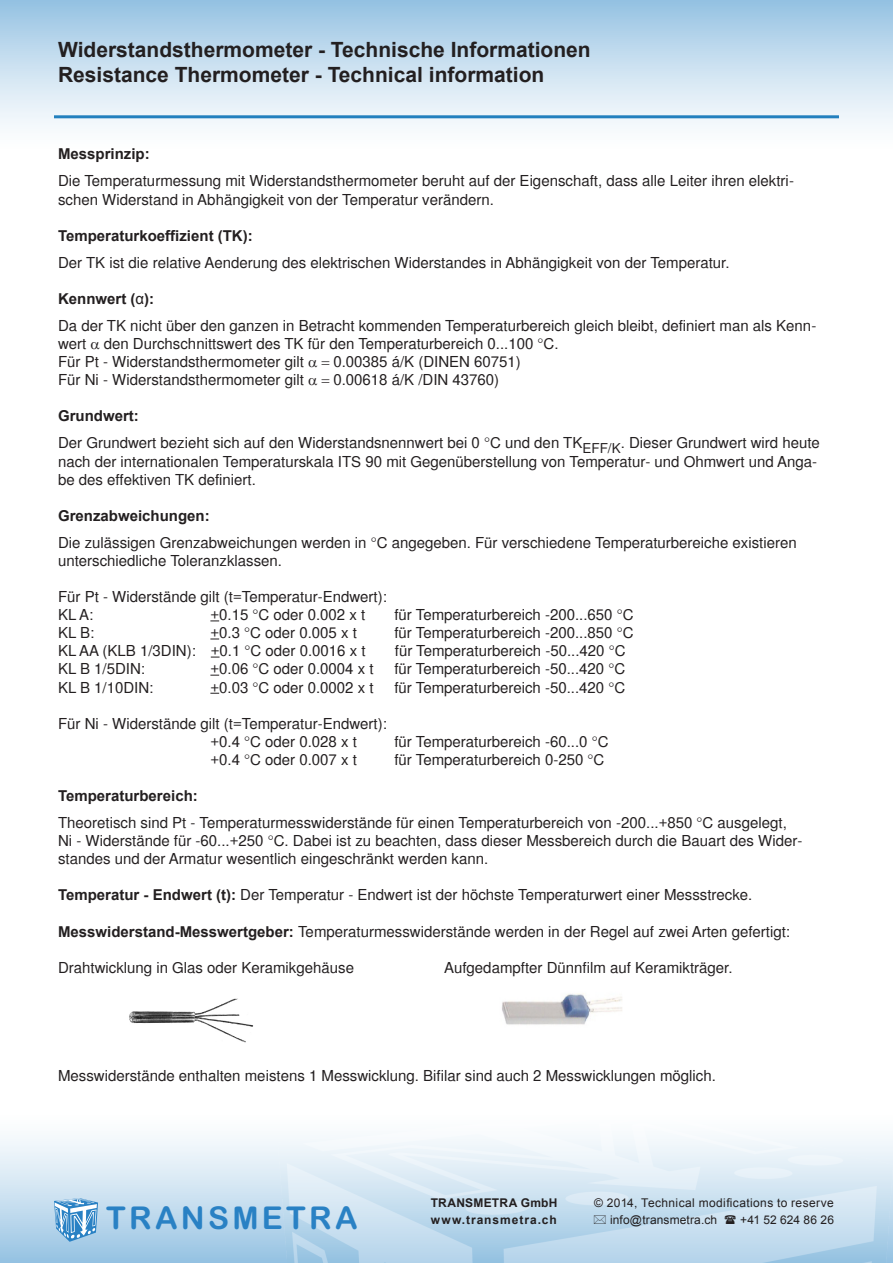
<style>
.page{position:relative;width:893px;height:1263px;background:#fff}
.page>*{position:absolute;margin:0;border:0;box-sizing:border-box;transform-origin:0 0}
.t1{font:31.5px "Arial Rounded MT Bold";letter-spacing:.105em;color:#2981c4}
.t2{font:700 21px "Arial";color:#231f20}
.t3{font:15px/18px "Helvetica";color:#231f20}
.t4{font:700 15px "Arial";color:#231f20}
.t5{font:12px "Arial";letter-spacing:.025em;color:#231f20}
.t6{font:700 12px "Arial";letter-spacing:.065em;color:#231f20}
.t7{font:700 12px "Arial";letter-spacing:.02em;color:#231f20}
.t8{font:12px "Arial";letter-spacing:.005em;color:#231f20}
.s1{font-weight:400}
.s2{font-family:"Arial";font-weight:700}
</style>
<div class="page">
<div style="left:0;top:1093px;width:893px;height:170px;background:linear-gradient(to bottom,#fff,#9dc6e4)"></div>
<img style="left:278px;top:1103px;width:615px;height:160px">
<div style="left:0;top:0;width:893px;height:170px;background:linear-gradient(to bottom,#9cc6e4,#fff)"></div>
<svg style="left:54px;top:1198px;width:44px;height:44px;background:#85b7dd"></svg>
<hr style="left:54px;top:115px;width:785px;height:3px;background:#2380be">
<img style="left:129px;top:999px;width:125px;height:44px">
<img style="left:502px;top:993px;width:120px;height:32px">
<svg style="left:594px;top:1215px;width:12px;height:9px"></svg>
<svg style="left:725px;top:1215px;width:11px;height:9px"></svg>
<p class="t2" style="left:58px;top:35px;width:534px">Widerstandsthermometer - Technische Informationen</p>
<p class="t2" style="left:58px;top:60px;width:488px">Resistance Thermometer - Technical information</p>
<p class="t4" style="left:58px;top:144px;width:93px">Messprinzip:</p>
<p class="t3" style="left:58px;top:172px;width:737px">Die Temperaturmessung mit Widerstandsthermometer beruht auf der Eigenschaft, dass alle Leiter ihren elektri&shy;schen Widerstand in Abhängigkeit von der Temperatur verändern.</p>
<p class="t4" style="left:58px;top:225px;width:196px">Temperaturkoeffizient (TK):</p>
<p class="t3" style="left:58px;top:253px;width:673px">Der TK ist die relative Aenderung des elektrischen Widerstandes in Abhängigkeit von der Temperatur.</p>
<p class="t4" style="left:58px;top:289px;width:98px">Kennwert (<span class="s1">α</span>):</p>
<p class="t3" style="left:58px;top:317px;width:760px">Da der TK nicht über den ganzen in Betracht kommenden Temperaturbereich gleich bleibt, definiert man als Kenn&shy;wert den Durchschnittswert des TK für den Temperaturbereich 0...100 °C.</p>
<p class="t3" style="left:58px;top:353px;width:247px">Für Pt - Widerstandsthermometer gilt</p>
<p class="t3" style="left:333px;top:353px;width:189px">0.00385 á/K (DINEN 60751)</p>
<p class="t3" style="left:58px;top:371px;width:247px">Für Ni - Widerstandsthermometer gilt</p>
<p class="t3" style="left:333px;top:371px;width:167px">0.00618 á/K /DIN 43760)</p>
<p class="t4" style="left:58px;top:406px;width:82px">Grundwert:</p>
<p class="t3" style="left:58px;top:434px;width:763px">Der Grundwert bezieht sich auf den Widerstandsnennwert bei 0 °C und den TK<sub>EFF/K</sub>. Dieser Grundwert wird heute nach der internationalen Temperaturskala ITS 90 mit Gegenüberstellung von Temperatur- und Ohmwert und Anga&shy;be des effektiven TK definiert.</p>
<p class="t4" style="left:58px;top:505px;width:153px">Grenzabweichungen:</p>
<p class="t3" style="left:58px;top:533px;width:740px">Die zulässigen Grenzabweichungen werden in °C angegeben. Für verschiedene Temperaturbereiche existieren unterschiedliche Toleranzklassen.</p>
<p class="t3" style="left:58px;top:588px;width:330px">Für Pt - Widerstände gilt (t=Temperatur-Endwert):</p>
<p class="t3" style="left:58px;top:606px;width:37px">KL A:</p>
<p class="t3" style="left:210px;top:606px;width:156px">+0.15 °C oder 0.002 x t</p>
<p class="t3" style="left:394px;top:606px;width:241px">für Temperaturbereich -200...650 °C</p>
<p class="t3" style="left:58px;top:624px;width:38px">KL B:</p>
<p class="t3" style="left:210px;top:624px;width:148px">+0.3 °C oder 0.005 x t</p>
<p class="t3" style="left:394px;top:624px;width:241px">für Temperaturbereich -200...850 °C</p>
<p class="t3" style="left:58px;top:642px;width:309px">KL AA (KLB 1/3DIN): +0.1 °C oder 0.0016 x t</p>
<p class="t3" style="left:395px;top:642px;width:232px">für Temperaturbereich -50...420 °C</p>
<p class="t3" style="left:58px;top:660px;width:88px">KL B 1/5DIN:</p>
<p class="t3" style="left:210px;top:660px;width:165px">+0.06 °C oder 0.0004 x t</p>
<p class="t3" style="left:394px;top:660px;width:232px">für Temperaturbereich -50...420 °C</p>
<p class="t3" style="left:58px;top:678px;width:97px">KL B 1/10DIN:</p>
<p class="t3" style="left:210px;top:678px;width:165px">+0.03 °C oder 0.0002 x t</p>
<p class="t3" style="left:394px;top:678px;width:232px">für Temperaturbereich -50...420 °C</p>
<p class="t3" style="left:58px;top:714px;width:330px">Für Ni - Widerstände gilt (t=Temperatur-Endwert):</p>
<p class="t3" style="left:210px;top:732px;width:148px">+0.4 °C oder 0.028 x t</p>
<p class="t3" style="left:394px;top:732px;width:216px">für Temperaturbereich -60...0 °C</p>
<p class="t3" style="left:210px;top:750px;width:148px">+0.4 °C oder 0.007 x t</p>
<p class="t3" style="left:394px;top:750px;width:211px">für Temperaturbereich 0-250 °C</p>
<p class="t4" style="left:58px;top:786px;width:141px">Temperaturbereich:</p>
<p class="t3" style="left:58px;top:814px;width:730px">Theoretisch sind Pt - Temperaturmesswiderstände für einen Temperaturbereich von -200...+850 °C ausgelegt,</p>
<p class="t3" style="left:58px;top:832px;width:746px">Ni - Widerstände für -60...+250 °C. Dabei ist zu beachten, dass dieser Messbereich durch die Bauart des Wider&shy;standes und der Armatur wesentlich eingeschränkt werden kann.</p>
<p class="t3" style="left:58px;top:886px;width:696px"><span class="s2">Temperatur - Endwert (t):</span> Der Temperatur - Endwert ist der höchste Temperaturwert einer Messstrecke.</p>
<p class="t3" style="left:58px;top:922px;width:733px"><span class="s2">Messwiderstand-Messwertgeber:</span> Temperaturmesswiderstände werden in der Regel auf zwei Arten gefertigt:</p>
<p class="t3" style="left:58px;top:958px;width:297px">Drahtwicklung in Glas oder Keramikgehäuse</p>
<p class="t3" style="left:444px;top:958px;width:290px">Aufgedampfter Dünnfilm auf Keramikträger.</p>
<p class="t3" style="left:58px;top:1067px;width:659px">Messwiderstände enthalten meistens 1 Messwicklung. Bifilar sind auch 2 Messwicklungen möglich.</p>
<p class="t1" style="left:106px;top:1199px;width:253px">TRANSMETRA</p>
<p class="t7" style="left:431px;top:1195px;width:128px">TRANSMETRA GmbH</p>
<p class="t5" style="left:594px;top:1195px;width:241px">© 2014, Technical modifications to reserve</p>
<p class="t6" style="left:431px;top:1212px;width:127px">www.transmetra.ch</p>
<p class="t5" style="left:610px;top:1212px;width:109px">info@transmetra.ch</p>
<p class="t8" style="left:740px;top:1212px;width:95px">+41 52 624 86 26</p>
</div>
